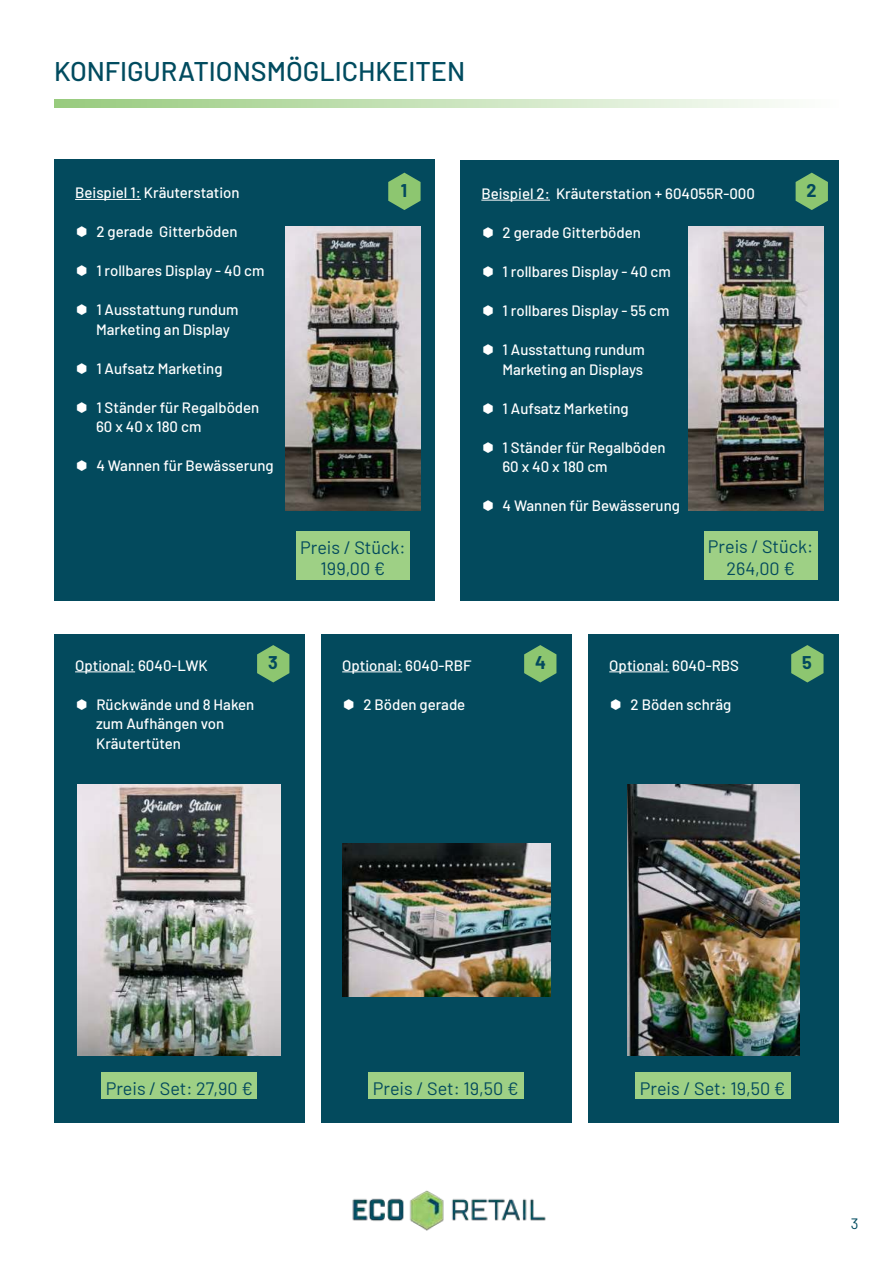
<style>
.page{position:relative;width:893px;height:1263px;background:#fff}
.page>*{position:absolute;margin:0;border:0;box-sizing:border-box;transform-origin:0 0}
.t1{font:500 27px "Barlow";color:#004b5f}
.t2{font:18px/21.6px "Barlow";color:#034a5d;text-align:center}
.t3{font:700 18px "Barlow";color:#034a5d}
.t4{font:500 15px/19.5px "Barlow";color:#fff}
.t5{font:15px "Barlow";color:#004b5f}
</style>
<div class="page">
<div style="left:588px;top:634px;width:251px;height:489px;background:#034a5d"></div>
<hr style="left:609px;top:671px;width:60px;height:1px;background:#fff">
<div style="left:321px;top:634px;width:251px;height:489px;background:#034a5d"></div>
<hr style="left:342px;top:671px;width:60px;height:1px;background:#fff">
<div style="left:54px;top:634px;width:251px;height:489px;background:#034a5d"></div>
<hr style="left:75px;top:671px;width:60px;height:1px;background:#fff">
<svg style="left:54px;top:99px;width:730px;height:9px;background:#c6e2b8"></svg>
<img style="left:78px;top:784px;width:203px;height:271px">
<img style="left:352px;top:1190px;width:194px;height:41px">
<div style="left:54px;top:159px;width:381px;height:441px;background:#034a5d"></div>
<hr style="left:75px;top:199px;width:66px;height:1px;background:#fff">
<img style="left:285px;top:226px;width:136px;height:284px">
<img style="left:342px;top:843px;width:208px;height:153px">
<div style="left:460px;top:160px;width:379px;height:440px;background:#034a5d"></div>
<hr style="left:481px;top:200px;width:69px;height:1px;background:#fff">
<img style="left:688px;top:226px;width:136px;height:284px">
<svg style="left:388px;top:173px;width:33px;height:37px"></svg>
<svg style="left:796px;top:173px;width:32px;height:37px"></svg>
<svg style="left:257px;top:645px;width:32px;height:37px"></svg>
<svg style="left:791px;top:645px;width:32px;height:37px"></svg>
<svg style="left:524px;top:645px;width:32px;height:37px"></svg>
<img style="left:627px;top:784px;width:172px;height:271px">
<div style="left:296px;top:532px;width:114px;height:48px;background:#9ed085"></div>
<div style="left:101px;top:1072px;width:156px;height:27px;background:#9ed085"></div>
<div style="left:704px;top:531px;width:114px;height:48px;background:#9ed085"></div>
<div style="left:369px;top:1072px;width:155px;height:27px;background:#9ed085"></div>
<div style="left:636px;top:1072px;width:155px;height:27px;background:#9ed085"></div>
<h1 class="t1" style="left:54px;top:60px;width:413px">KONFIGURATIONSMÖGLICHKEITEN</h1>
<p class="t4" style="left:75px;top:184px;width:166px">Beispiel 1: Kräuterstation</p>
<p class="t4" style="left:96px;top:223px;width:143px">2 gerade Gitterböden</p>
<p class="t4" style="left:96px;top:262px;width:170px">1 rollbares Display - 40 cm</p>
<p class="t4" style="left:96px;top:301px;width:144px">1 Ausstattung rundum<br>Marketing an Display</p>
<p class="t4" style="left:96px;top:360px;width:128px">1 Aufsatz Marketing</p>
<p class="t4" style="left:96px;top:399px;width:165px">1 Ständer für Regalböden<br>60 x 40 x 180 cm</p>
<p class="t4" style="left:96px;top:457px;width:179px">4 Wannen für Bewässerung</p>
<p class="t3" style="left:401px;top:180px;width:8px">1</p>
<p class="t3" style="left:807px;top:180px;width:12px">2</p>
<p class="t4" style="left:481px;top:185px;width:275px">Beispiel 2: Kräuterstation + 604055R-000</p>
<p class="t4" style="left:503px;top:224px;width:140px">2 gerade Gitterböden</p>
<p class="t4" style="left:503px;top:263px;width:170px">1 rollbares Display - 40 cm</p>
<p class="t4" style="left:503px;top:302px;width:168px">1 rollbares Display - 55 cm</p>
<p class="t4" style="left:502px;top:341px;width:144px">1 Ausstattung rundum<br>Marketing an Displays</p>
<p class="t4" style="left:503px;top:400px;width:128px">1 Aufsatz Marketing</p>
<p class="t4" style="left:502px;top:439px;width:165px">1 Ständer für Regalböden<br>60 x 40 x 180 cm</p>
<p class="t4" style="left:503px;top:497px;width:179px">4 Wannen für Bewässerung</p>
<p class="t2" style="left:300px;top:538px;width:107px">Preis / Stück:<br>199,00 €</p>
<p class="t2" style="left:708px;top:537px;width:107px">Preis / Stück:<br>264,00 €</p>
<p class="t4" style="left:75px;top:657px;width:134px">Optional: 6040-LWK</p>
<p class="t4" style="left:96px;top:696px;width:160px">Rückwände und 8 Haken zum Aufhängen von<br>Kräutertüten</p>
<p class="t3" style="left:268px;top:652px;width:11px">3</p>
<p class="t3" style="left:535px;top:652px;width:12px">4</p>
<p class="t3" style="left:802px;top:652px;width:11px">5</p>
<p class="t4" style="left:342px;top:657px;width:131px">Optional: 6040-RBF</p>
<p class="t4" style="left:363px;top:696px;width:103px">2 Böden gerade</p>
<p class="t4" style="left:609px;top:657px;width:131px">Optional: 6040-RBS</p>
<p class="t4" style="left:631px;top:696px;width:102px">2 Böden schräg</p>
<p class="t2" style="left:106px;top:1076px;width:149px">Preis / Set: 27,90 €</p>
<p class="t2" style="left:373px;top:1076px;width:147px">Preis / Set: 19,50 €</p>
<p class="t2" style="left:640px;top:1076px;width:147px">Preis / Set: 19,50 €</p>
<p class="t5" style="left:851px;top:1217px;width:9px">3</p>
</div>
